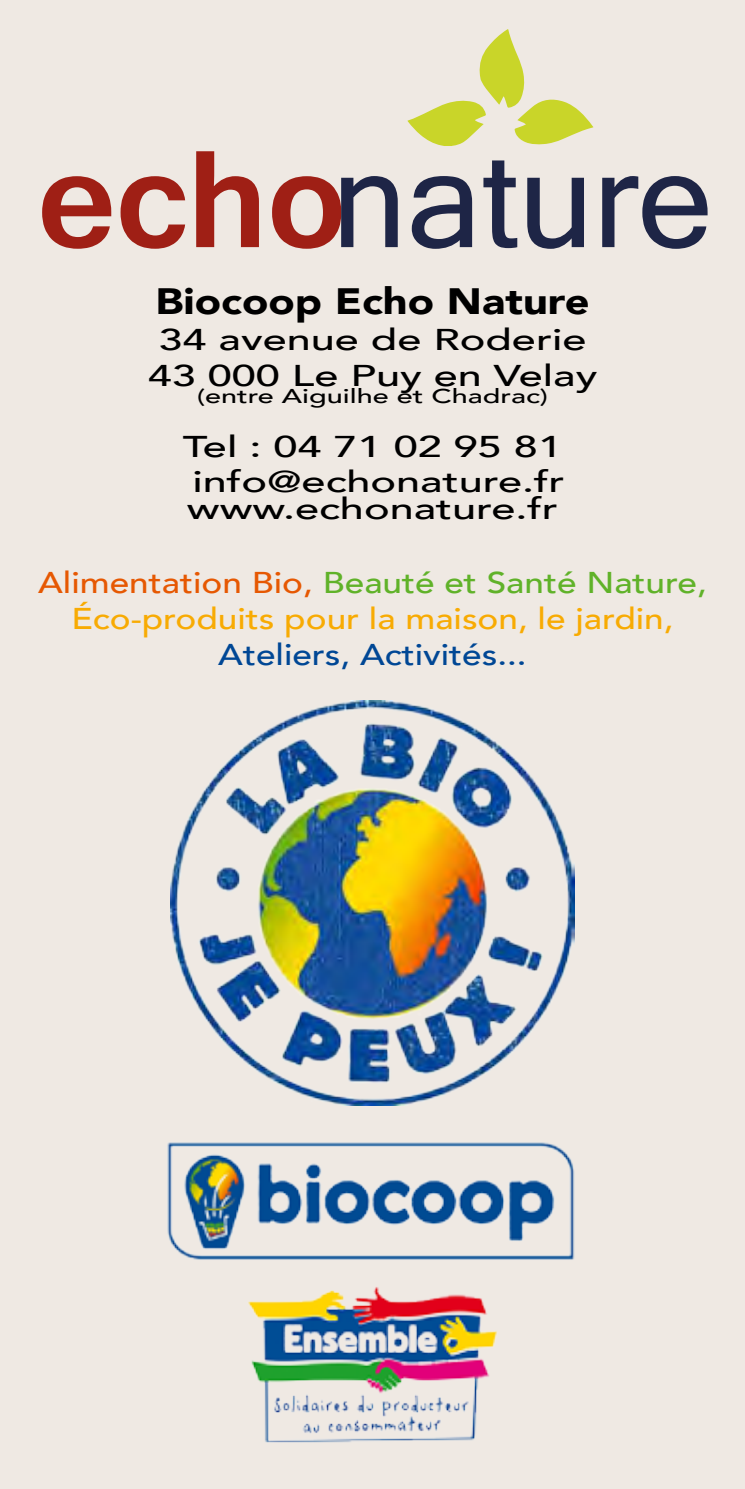
<style>
.page{position:relative;width:745px;height:1489px;background:#fff}
.page>*{position:absolute;margin:0;border:0;box-sizing:border-box;transform-origin:0 0}
.t1{font:900 36.5px "Avenir";color:#000;scale:1.18 1}
.t2{font:500 30px/36px "Avenir";color:#000;text-align:center;scale:1.44 1}
.t3{font:500 30px/36px "Avenir";color:#f8ab03;text-align:center;scale:1.17 1}
.t4{font:500 30px "Avenir";color:#004795;scale:1.17 1}
.t5{font:500 20px "Avenir";color:#000;scale:1.44 1}
.s1{color:#e65802}
.s2{color:#60b229}
</style>
<div class="page">
<div style="left:0;top:0;width:744px;height:1488px;background:#efe9e3"></div>
<img style="left:167px;top:1142px;width:408px;height:118px">
<svg style="left:407px;top:29px;width:186px;height:117px"></svg>
<svg style="left:42px;top:176px;width:69px;height:73px"></svg>
<svg style="left:120px;top:176px;width:65px;height:73px"></svg>
<svg style="left:196px;top:151px;width:63px;height:96px"></svg>
<svg style="left:272px;top:176px;width:125px;height:73px"></svg>
<svg style="left:411px;top:176px;width:61px;height:73px"></svg>
<svg style="left:483px;top:160px;width:34px;height:88px"></svg>
<svg style="left:527px;top:178px;width:56px;height:71px"></svg>
<svg style="left:602px;top:176px;width:105px;height:73px"></svg>
<img style="left:170px;top:701px;width:404px;height:403px">
<img style="left:248px;top:1287px;width:249px;height:156px">
<p class="t1" style="left:155px;top:269px;width:369px">Biocoop Echo Nature</p>
<p class="t2" style="left:147px;top:319px;width:313px">34 avenue de Roderie<br>43 000 Le Puy en Velay</p>
<p class="t5" style="left:197px;top:379px;width:245px">(entre Aiguilhe et Chadrac)</p>
<p class="t2" style="left:183px;top:427px;width:266px;line-height:35px">Tel : 04 71 02 95 81 info@echonature.fr</p>
<p class="t2" style="left:187px;top:489px;width:259px">www.echonature.fr</p>
<p class="t3" style="left:38px;top:562px;width:572px"><span class="s1">Alimentation Bio,</span> <span class="s2">Beauté et Santé Nature,<br></span>Éco-produits pour la maison, le jardin,</p>
<p class="t4" style="left:218px;top:628px;width:265px">Ateliers, Activités...</p>
</div>
